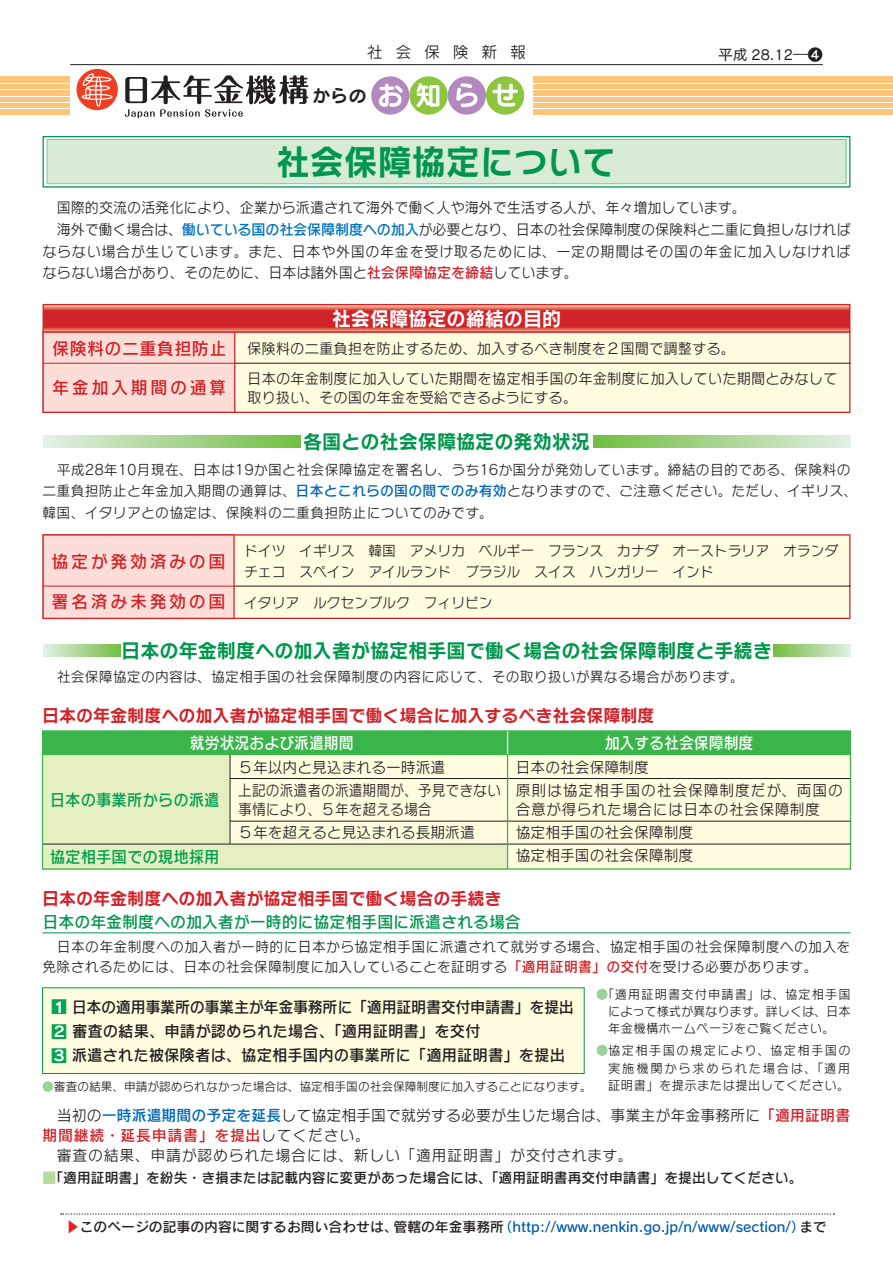
<style>
.page{position:relative;width:893px;height:1263px;background:#fff}
.page>*{position:absolute;margin:0;border:0;box-sizing:border-box;transform-origin:0 0}
.t1{font:34.8px "Rodin NTLG Pro B";color:#00964e}
.t2{font:19.5px "Rodin NTLG Pro B";color:#00964e}
.t3{font:19.5px "Rodin NTLG Pro B";color:#fff}
.t4{font:17.4px "Rodin NTLG Pro B";color:#d1232a}
.t5{font:17.4px "Rodin NTLG Pro DB";letter-spacing:.155em;color:#d1232a}
.t6{font:17.4px "Rodin NTLG Pro DB";letter-spacing:.025em;color:#d1232a}
.t7{font:16.95px "Seurat Pro B";color:#231f20}
.t8{font:16.35px "Rodin NTLG Pro DB";color:#00964e}
.t9{font:16.2px "Rodin NTLG Pro DB";color:#009f4f;scale:.95 1}
.t10{font:16.2px "Rodin NTLG Pro DB";color:#fff;scale:.92 1}
.t11{font:15.9px "Rodin Pro M";letter-spacing:.8em;color:#231f20}
.t12{font:15.75px "Rodin NTLG Pro DB";color:#231f20}
.t13{font:15.75px "Rodin NTLG Pro DB";letter-spacing:-.025em;color:#231f20;scale:.96 1}
.t14{font:15.15px/23.2px "Rodin NTLG Pro M";letter-spacing:.005em;color:#231f20}
.t15{font:15.15px "Rodin NTLG Pro M";letter-spacing:.05em;color:#231f20}
.t16{font:15.15px/23.2px "Rodin NTLG Pro M";letter-spacing:.06em;color:#231f20}
.t17{font:15.15px/23.2px "Rodin NTLG Pro M";letter-spacing:.005em;color:#231f20;scale:.92 1}
.t18{font:15.15px "Rodin NTLG Pro DB";letter-spacing:.05em;color:#d1232a}
.t19{font:14.85px "Cezanne Pro M";color:#231f20}
.t20{font:14.7px "Rodin NTLG Pro M";color:#231f20;scale:.96 1}
.t21{font:14.7px/29.5px "Rodin NTLG Pro M";color:#231f20}
.t22{font:14.7px "Rodin NTLG Pro M";letter-spacing:.045em;color:#231f20;scale:.96 1}
.t23{font:14.1px/21.8px "Rodin NTLG Pro M";letter-spacing:.02em;color:#231f20}
.t24{font:14.1px/21.8px "Rodin NTLG Pro M";color:#231f20}
.t25{font:14.1px "Rodin NTLG Pro DB";color:#231f20}
.t26{font:13.8px "Rodin Pro DB";color:#015aaa}
.t27{font:12.45px/17.4px "Rodin NTLG Pro M";letter-spacing:.04em;color:#231f20;text-align:justify}
.t28{font:12px "Rodin NTLG Pro M";color:#231f20}
.s1{font-family:"Rodin NTLG Pro DB";color:#0072bc}
.s2{font-family:"Rodin NTLG Pro DB";color:#d1232a}
.s3{font-family:"Rodin NTLG Pro DB";color:#0166b3}
.s4{font-family:"Rodin NTLG Pro B";font-size:16.95px;color:#00a54f}
.s5{font-family:"Rodin NTLG Pro B";font-size:14.55px;color:#fff}
.s6{color:#9cd19c}
.s7{font-family:"Rodin NTLG Pro M";color:#231f20}
.s8{font-family:"Rodin NTLG Pro M";color:#b6da9b}
.s9{color:#ee1d23}
.s10{color:#231f20}
</style>
<div class="page">
<div style="left:0;top:77px;width:893px;height:38px;background:#fdc577"></div>
<hr style="left:0;top:83px;width:893px;height:1px;background:#fff">
<hr style="left:0;top:89px;width:893px;height:1px;background:#fff">
<hr style="left:0;top:96px;width:893px;height:1px;background:#fff">
<hr style="left:0;top:102px;width:893px;height:1px;background:#fff">
<hr style="left:0;top:109px;width:893px;height:1px;background:#fff">
<div style="left:70px;top:64px;width:462px;height:55px;background:#fff"></div>
<div style="left:77px;top:69px;width:41px;height:41px;background:#ef3e22;border-radius:50%"></div>
<svg style="left:82px;top:73px;width:31px;height:34px"></svg>
<div style="left:371px;top:76px;width:38px;height:39px;background:#b289be;border-radius:50%"></div>
<div style="left:409px;top:76px;width:39px;height:39px;background:#8bc63e;border-radius:50%"></div>
<div style="left:448px;top:76px;width:38px;height:39px;background:#b289be;border-radius:50%"></div>
<div style="left:486px;top:76px;width:38px;height:39px;background:#8bc63e;border-radius:50%"></div>
<svg style="left:125px;top:65px;width:244px;height:53px"></svg>
<svg style="left:379px;top:83px;width:24px;height:24px"></svg>
<svg style="left:416px;top:83px;width:23px;height:24px"></svg>
<svg style="left:456px;top:83px;width:21px;height:24px"></svg>
<svg style="left:492px;top:83px;width:26px;height:24px"></svg>
<div style="left:43px;top:754px;width:187px;height:90px;background:#e6efc1"></div>
<div style="left:43px;top:844px;width:464px;height:25px;background:#e6efc1"></div>
<div style="left:230px;top:754px;width:620px;height:90px;background:#fffce0"></div>
<div style="left:507px;top:844px;width:343px;height:25px;background:#fffce0"></div>
<div style="left:235px;top:534px;width:615px;height:85px;background:#fffce0"></div>
<hr style="left:43px;top:933px;width:807px;height:1px;background:#00964e">
<svg style="left:43px;top:534px;width:192px;height:85px;background:#f9d2cd"></svg>
<div style="left:43px;top:731px;width:807px;height:23px;background:#3ab54a"></div>
<div style="left:42px;top:730px;width:809px;height:25px;border:1px solid #3ab54a"></div>
<div style="left:42px;top:754px;width:809px;height:116px;border:1px solid #3ab54a"></div>
<div style="left:43px;top:988px;width:541px;height:85px;background:#fffce0"></div>
<div style="left:42px;top:987px;width:542px;height:87px;border:1px solid #00964e"></div>
<hr style="left:43px;top:844px;width:807px;height:1px;background:#231f20">
<hr style="left:230px;top:821px;width:620px;height:1px;background:#231f20">
<hr style="left:230px;top:778px;width:620px;height:1px;background:#231f20">
<hr style="left:507px;top:754px;width:1px;height:115px;background:#3ab54a">
<svg style="left:507px;top:731px;width:1px;height:23px"></svg>
<hr style="left:230px;top:755px;width:1px;height:89px;background:#231f20">
<svg style="left:43px;top:304px;width:807px;height:109px;background:#f2c0af"></svg>
<svg style="left:43px;top:136px;width:807px;height:52px;background:#cce6ce"></svg>
<svg style="left:43px;top:436px;width:257px;height:12px;background:#abd693"></svg>
<svg style="left:594px;top:436px;width:257px;height:12px;background:#a9d592"></svg>
<svg style="left:43px;top:645px;width:77px;height:12px"></svg>
<svg style="left:774px;top:645px;width:77px;height:12px"></svg>
<hr style="left:235px;top:586px;width:615px;height:1px;background:#231f20">
<hr style="left:43px;top:586px;width:192px;height:1px;background:#d1232a">
<hr style="left:235px;top:363px;width:615px;height:1px;background:#231f20">
<hr style="left:43px;top:363px;width:193px;height:1px;background:#d1232a">
<hr style="left:70px;top:64px;width:753px;height:1px;background:#231f20">
<svg style="left:61px;top:1213px;width:773px;height:2px"></svg>
<p class="t11" style="left:367px;top:42px;width:161px">社会保険新報</p>
<p class="t19" style="left:718px;top:45px;width:106px">平成 28.12―❹</p>
<p class="t7" style="left:313px;top:84px;width:55px">からの</p>
<h1 class="t1" style="left:276px;top:138px;width:342px">社会保障協定について</h1>
<p class="t20" style="left:57px;top:198px;width:719px">国際的交流の活発化により、企業から派遣されて海外で働く人や海外で生活する人が、年々増加しています。</p>
<p class="t20" style="left:57px;top:220px;width:828px">海外で働く場合は、<span class="s1">働いている国の社会保障制度への加入</span>が必要となり、日本の社会保障制度の保険料と二重に負担しなければ</p>
<p class="t22" style="left:43px;top:241px;width:843px">ならない場合が生じています。また、日本や外国の年金を受け取るためには、一定の期間はその国の年金に加入しなければ</p>
<p class="t20" style="left:43px;top:263px;width:559px">ならない場合があり、そのために、日本は諸外国と<span class="s2">社会保障協定を締結</span>しています。</p>
<p class="t6" style="left:52px;top:337px;width:176px">保険料の二重負担防止</p>
<p class="t5" style="left:52px;top:376px;width:176px">年金加入期間の通算</p>
<h2 class="t3" style="left:332px;top:306px;width:231px">社会保障協定の締結の目的</h2>
<p class="t21" style="left:247px;top:333px;width:592px">保険料の二重負担を防止するため、加入するべき制度を２国間で調整する。<br>日本の年金制度に加入していた期間を協定相手国の年金制度に加入していた期間とみなして</p>
<p class="t21" style="left:247px;top:382px;width:332px">取り扱い、その国の年金を受給できるようにする。</p>
<h2 class="t2" style="left:303px;top:428px;width:289px">各国との社会保障協定の発効状況</h2>
<p class="t23" style="left:43px;top:458px;width:816px;text-indent:14px">平成28年10月現在、日本は19か国と社会保障協定を署名し、うち16か国分が発効しています。締結の目的である、保険料の二重負担防止と年金加入期間の通算は、<span class="s3">日本とこれらの国の間でのみ有効</span>となりますので、ご注意ください。ただし、イギリス、韓国、イタリアとの協定は、保険料の二重負担防止についてのみです。</p>
<p class="t5" style="left:52px;top:550px;width:176px">協定が発効済みの国</p>
<p class="t5" style="left:52px;top:590px;width:176px">署名済み未発効の国</p>
<p class="t24" style="left:244px;top:539px;width:596px">ドイツ　イギリス　韓国　アメリカ　ベルギー　フランス　カナダ　オーストラリア　オランダチェコ　スペイン　アイルランド　ブラジル　スイス　ハンガリー　インド</p>
<p class="t24" style="left:244px;top:591px;width:250px">イタリア　ルクセンブルク　フィリピン</p>
<h2 class="t2" style="left:121px;top:637px;width:652px">日本の年金制度への加入者が協定相手国で働く場合の社会保障制度と手続き</h2>
<p class="t23" style="left:57px;top:665px;width:689px">社会保障協定の内容は、協定相手国の社会保障制度の内容に応じて、その取り扱いが異なる場合があります。</p>
<p class="t4" style="left:42px;top:704px;width:614px">日本の年金制度への加入者が協定相手国で働く場合に加入するべき社会保障制度</p>
<p class="t10" style="left:190px;top:733px;width:179px">就労状況および派遣期間</p>
<p class="t10" style="left:605px;top:733px;width:163px">加入する社会保障制度</p>
<p class="t9" style="left:50px;top:789px;width:180px">日本の事業所からの派遣</p>
<p class="t9" style="left:50px;top:846px;width:180px">協定相手国での現地採用</p>
<p class="t14" style="left:238px;top:755px;width:264px">５年以内と見込まれる一時派遣<br>上記の派遣者の派遣期間が、予見できない</p>
<p class="t17" style="left:238px;top:797px;width:259px">事情により、５年を超える場合<br>５年を超えると見込まれる長期派遣</p>
<p class="t4" style="left:42px;top:887px;width:461px">日本の年金制度への加入者が協定相手国で働く場合の手続き</p>
<p class="t16" style="left:516px;top:755px;width:329px">日本の社会保障制度<br>原則は協定相手国の社会保障制度だが、両国の</p>
<p class="t14" style="left:516px;top:797px;width:306px">合意が得られた場合には日本の社会保障制度協定相手国の社会保障制度<br>協定相手国の社会保障制度</p>
<p class="t8" style="left:42px;top:911px;width:480px">日本の年金制度への加入者が一時的に協定相手国に派遣される場合</p>
<p class="t23" style="left:43px;top:936px;width:809px;line-height:20.4px;text-indent:14px">日本の年金制度への加入者が一時的に日本から協定相手国に派遣されて就労する場合、協定相手国の社会保障制度への加入を免除されるためには、日本の社会保障制度に加入していることを証明する<span class="s2">「適用証明書」の交付</span>を受ける必要があります。</p>
<p class="t13" style="left:51px;top:996px;width:546px"><span class="s4">■</span><span class="s5">１</span>日本の適用事業所の事業主が年金事務所に「適用証明書交付申請書」を提出</p>
<p class="t12" style="left:51px;top:1021px;width:431px"><span class="s4">■</span><span class="s5">２</span> 審査の結果、申請が認められた場合、「適用証明書」を交付</p>
<p class="t12" style="left:51px;top:1045px;width:516px"><span class="s4">■</span><span class="s5">３</span> 派遣された被保険者は、協定相手国内の事業所に「適用証明書」を提出</p>
<p class="t28" style="left:42px;top:1078px;width:551px"><span class="s6">●</span>審査の結果、申請が認められなかった場合は、協定相手国の社会保障制度に加入することになります。</p>
<p class="t27" style="left:608px;top:985px;width:244px;text-indent:-12px"><span class="s6">●</span>「適用証明書交付申請書」は、協定相手国によって様式が異なります。詳しくは、日本年金機構ホームページをご覧ください。</p>
<p class="t27" style="left:608px;top:1041px;width:244px;text-indent:-12px"><span class="s6">●</span>協定相手国の規定により、協定相手国の実施機関から求められた場合は、「適用証明書」を提示または提出してください。</p>
<p class="t14" style="left:57px;top:1103px;width:795px">当初の<span class="s3">一時派遣期間の予定を延長</span>して協定相手国で就労する必要が生じた場合は、事業主が年金事務所に<span class="s2">「適用証明書</span></p>
<p class="t18" style="left:42px;top:1125px;width:329px">期間継続・延長申請書」を提出<span class="s7">してください。</span></p>
<p class="t15" style="left:57px;top:1146px;width:577px">審査の結果、申請が認められた場合には、新しい「適用証明書」が交付されます。</p>
<p class="t25" style="left:42px;top:1168px;width:762px"><span class="s8">■</span>「適用証明書」を紛失・き損または記載内容に変更があった場合には、「適用証明書再交付申請書」を提出してください。</p>
<p class="t26" style="left:66px;top:1218px;width:762px"><span class="s9">▶</span><span class="s10">このページの記事の内容に関するお問い合わせは、管轄の年金事務所</span>（http://www.nenkin.go.jp/n/www/section/）<span class="s10">まで</span></p>
</div>
